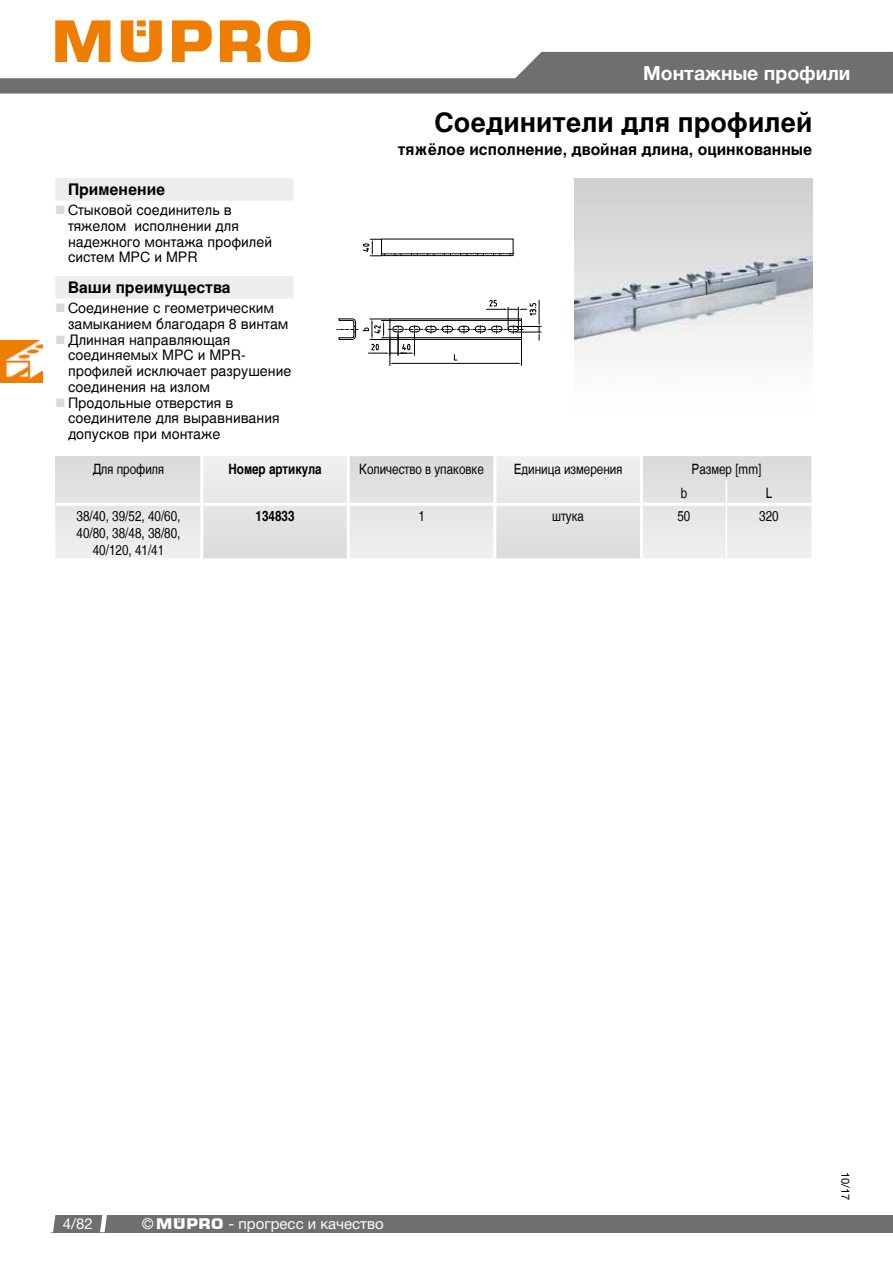
<style>
.page{position:relative;width:893px;height:1263px;background:#fff}
.page>*{position:absolute;margin:0;border:0;box-sizing:border-box;transform-origin:0 0}
.t1{font:700 27px "MUEPRO";color:#000}
.t2{font:700 19.5px "Helvetica Neue LTCYR";color:#fff}
.t3{font:700 15.75px "MUEPRO";color:#000}
.t4{font:15px "Helvetica Neue LTCYR";color:#fff}
.t5{font:15px "Helvetica Neue CE";color:#fff}
.t6{font:14.25px/15.8px "MUEPRO";color:#000}
.t7{font:condensed 14.25px/17.1px "MUEPRO";color:#000;text-align:center}
.t8{font:700 condensed 14.25px "MUEPRO";color:#000}
.t9{font:11.25px "Helvetica Neue";color:#000}
.s1{font-family:"Helvetica Neue";font-stretch:condensed}
.s2{font-family:"MPR"}
</style>
<div class="page">
<img style="left:0;top:340px;width:43px;height:43px">
<svg style="left:55px;top:456px;width:756px;height:102px;background:#e5e5e4"></svg>
<svg style="left:203px;top:456px;width:437px;height:102px;background:#e5e5e5"></svg>
<hr style="left:200px;top:456px;width:3px;height:24px;background:#fff">
<hr style="left:347px;top:456px;width:3px;height:24px;background:#fff">
<hr style="left:493px;top:456px;width:3px;height:24px;background:#fff">
<hr style="left:640px;top:456px;width:3px;height:24px;background:#fff">
<hr style="left:200px;top:480px;width:3px;height:23px;background:#fff">
<hr style="left:347px;top:480px;width:3px;height:23px;background:#fff">
<hr style="left:493px;top:480px;width:3px;height:23px;background:#fff">
<hr style="left:640px;top:480px;width:3px;height:23px;background:#fff">
<hr style="left:200px;top:506px;width:3px;height:52px;background:#fff">
<hr style="left:347px;top:506px;width:3px;height:52px;background:#fff">
<hr style="left:493px;top:506px;width:3px;height:52px;background:#fff">
<hr style="left:640px;top:506px;width:3px;height:52px;background:#fff">
<hr style="left:55px;top:503px;width:147px;height:3px;background:#fff">
<hr style="left:202px;top:503px;width:146px;height:3px;background:#fff">
<hr style="left:348px;top:503px;width:147px;height:3px;background:#fff">
<hr style="left:495px;top:503px;width:146px;height:3px;background:#fff">
<hr style="left:641px;top:503px;width:85px;height:3px;background:#fff">
<hr style="left:727px;top:503px;width:84px;height:3px;background:#fff">
<svg style="left:726px;top:480px;width:1px;height:24px"></svg>
<hr style="left:726px;top:504px;width:1px;height:54px;background:#fff">
<img style="left:574px;top:179px;width:238px;height:174px">
<svg style="left:363px;top:239px;width:151px;height:18px"></svg>
<svg style="left:337px;top:300px;width:204px;height:65px"></svg>
<div style="left:55px;top:178px;width:238px;height:23px;background:#ededed"></div>
<div style="left:55px;top:276px;width:238px;height:23px;background:#ededed"></div>
<svg style="left:0;top:20px;width:893px;height:74px"></svg>
<div style="left:51px;top:1215px;width:842px;height:17px;background:#706f6f"></div>
<svg style="left:51px;top:1215px;width:4px;height:17px"></svg>
<svg style="left:100px;top:1215px;width:7px;height:17px"></svg>
<h2 class="t2" style="left:643px;top:62px;width:209px">Монтажные профили</h2>
<h1 class="t1" style="left:435px;top:106px;width:379px">Соединители для профилей</h1>
<p class="t3" style="left:68px;top:180px;width:99px">Применение</p>
<p class="t6" style="left:68px;top:203px;width:205px">Стыковой соединитель в тяжелом исполнении для надежного монтажа профилей систем MPC и MPR</p>
<p class="t3" style="left:68px;top:278px;width:164px">Ваши преимущества</p>
<p class="t6" style="left:68px;top:300px;width:225px">Соединение с геометрическим замыканием благодаря 8 винтам<br>Длинная направляющая соединяемых MPC и MPR&shy;профилей исключает разрушение соединения на излом<br>Продольные отверстия в соединителе для выравнивания допусков при монтаже</p>
<p class="t3" style="left:398px;top:140px;width:416px">тяжёлое исполнение, двойная длина, оцинкованные</p>
<p class="t7" style="left:93px;top:460px;width:73px">Для профиля</p>
<p class="t8" style="left:228px;top:460px;width:95px">Номер артикула</p>
<p class="t7" style="left:359px;top:460px;width:126px">Количество в упаковке</p>
<p class="t7" style="left:514px;top:460px;width:110px">Единица измерения</p>
<p class="t7" style="left:691px;top:460px;width:71px">Размер [mm]</p>
<p class="t7" style="left:681px;top:485px;width:8px">b</p>
<p class="t7" style="left:766px;top:485px;width:8px">L</p>
<p class="t7" style="left:77px;top:507px;width:105px">38/40, 39/52, 40/60,<br>40/80, 38/48, 38/80,<br>40/120, 41/41</p>
<p class="t8" style="left:256px;top:507px;width:40px">134833</p>
<p class="t7" style="left:418px;top:507px;width:8px">1</p>
<p class="t7" style="left:552px;top:507px;width:33px">штука</p>
<p class="t7" style="left:677px;top:507px;width:14px">50</p>
<p class="t7" style="left:759px;top:507px;width:21px">320</p>
<p class="t5" style="left:63px;top:1214px;width:32px">4/82</p>
<p class="t4" style="left:142px;top:1215px;width:244px"><span class="s1">©</span> <span class="s2">Müpro</span> - прогресс и качество</p>
<p class="t9" style="left:852px;top:1171px;width:30px;rotate:90deg">10/17</p>
</div>
